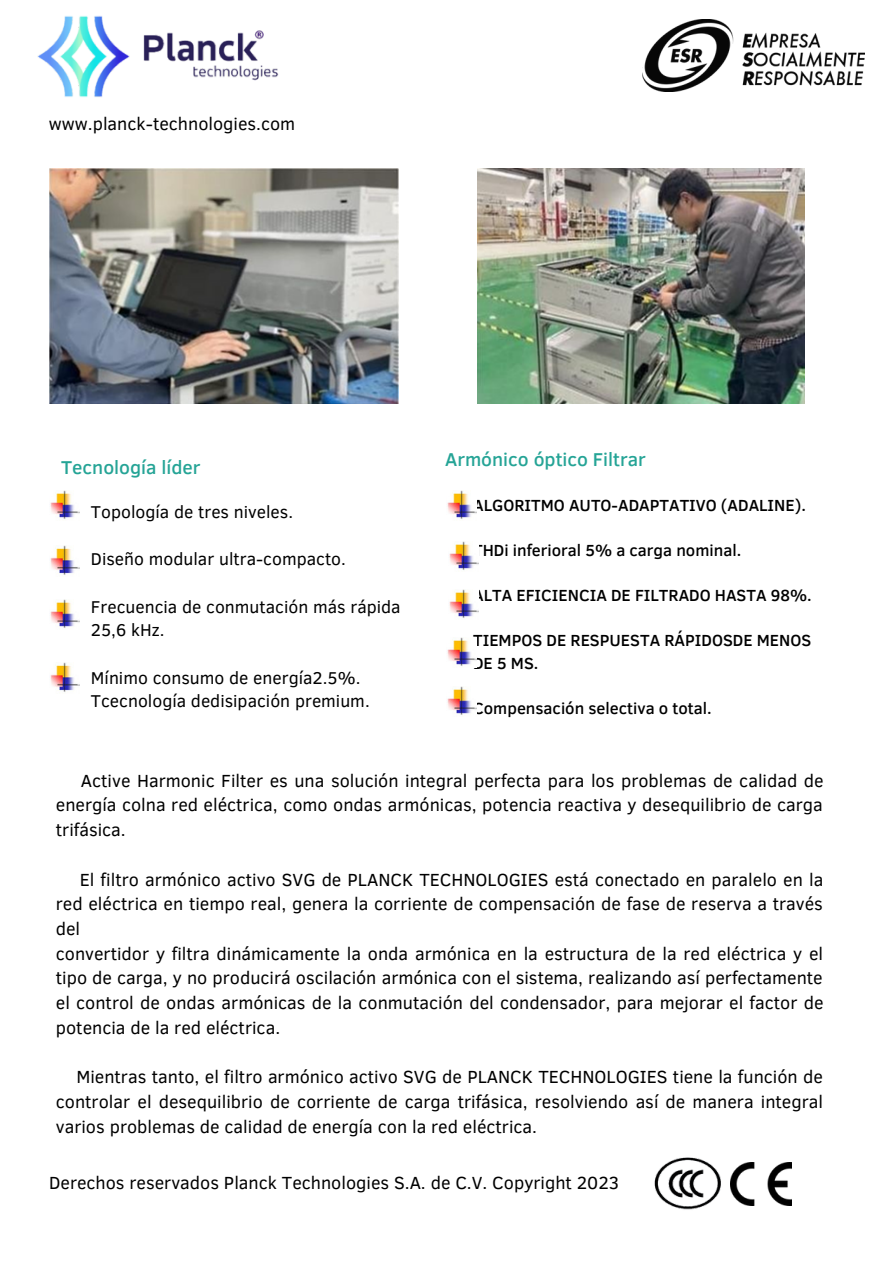
<style>
.page{position:relative;width:893px;height:1264px;background:#fff}
.page>*{position:absolute;margin:0;border:0;box-sizing:border-box;transform-origin:0 0}
.t1{font:500 19.05px "Clear Sans";color:#25a496}
.t2{font:18px/24.8px "Clear Sans";color:#000;text-align:justify}
.t3{font:17.55px/23.5px "Clear Sans";color:#000}
.t4{font:500 16.5px/22.5px "Clear Sans";color:#000}
</style>
<div class="page">
<img style="left:49px;top:169px;width:350px;height:234px">
<img style="left:477px;top:169px;width:327px;height:234px">
<img style="left:654px;top:1157px;width:67px;height:53px">
<img style="left:730px;top:1162px;width:61px;height:43px">
<img style="left:50px;top:490px;width:30px;height:29px">
<img style="left:50px;top:546px;width:30px;height:29px">
<img style="left:50px;top:599px;width:30px;height:29px">
<img style="left:50px;top:663px;width:30px;height:29px">
<img style="left:449px;top:541px;width:29px;height:29px">
<img style="left:449px;top:589px;width:29px;height:29px">
<img style="left:447px;top:637px;width:29px;height:29px">
<img style="left:447px;top:686px;width:29px;height:29px">
<img style="left:447px;top:490px;width:29px;height:29px">
<img style="left:642px;top:20px;width:222px;height:72px">
<img style="left:37px;top:16px;width:242px;height:81px">
<p class="t2" style="left:49px;top:110px;width:248px">www.planck-technologies.com</p>
<p class="t1" style="left:61px;top:454px;width:141px">Tecnología líder</p>
<p class="t3" style="left:91px;top:499px;width:204px">Topología de tres niveles.</p>
<p class="t3" style="left:91px;top:546px;width:256px">Diseño modular ultra-compacto.</p>
<p class="t3" style="left:91px;top:594px;width:311px">Frecuencia de conmutación más rápida<br>25,6 kHz.</p>
<p class="t3" style="left:91px;top:664px;width:280px">Mínimo consumo de energía2.5%.<br>Tcecnología dedisipación premium.</p>
<p class="t1" style="left:445px;top:446px;width:202px">Armónico óptico Filtrar</p>
<p class="t4" style="left:473px;top:493px;width:334px">ALGORITMO AUTO-ADAPTATIVO (ADALINE).</p>
<p class="t4" style="left:473px;top:538px;width:269px">THDi inferioral 5% a carga nominal.</p>
<p class="t4" style="left:473px;top:583px;width:340px">ALTA EFICIENCIA DE FILTRADO HASTA 98%.</p>
<p class="t4" style="left:473px;top:628px;width:339px">TIEMPOS DE RESPUESTA RÁPIDOSDE MENOS<br>DE 5 MS.</p>
<p class="t4" style="left:473px;top:696px;width:240px">Compensación selectiva o total.</p>
<p class="t2" style="left:56px;top:767px;width:769px;text-indent:25px">Active Harmonic Filter es una solución integral perfecta para los problemas de calidad de energía colna red eléctrica, como ondas armónicas, potencia reactiva y desequilibrio de carga trifásica.</p>
<p class="t2" style="left:56px;top:865px;width:769px;text-indent:24px">El filtro armónico activo SVG de PLANCK TECHNOLOGIES está conectado en paralelo en la red eléctrica en tiempo real, genera la corriente de compensación de fase de reserva a través del</p>
<p class="t2" style="left:56px;top:940px;width:769px">convertidor y filtra dinámicamente la onda armónica en la estructura de la red eléctrica y el tipo de carga, y no producirá oscilación armónica con el sistema, realizando así perfectamente el control de ondas armónicas de la conmutación del condensador, para mejorar el factor de potencia de la red eléctrica.</p>
<p class="t2" style="left:56px;top:1063px;width:768px;text-indent:21px">Mientras tanto, el filtro armónico activo SVG de PLANCK TECHNOLOGIES tiene la función de controlar el desequilibrio de corriente de carga trifásica, resolviendo así de manera integral varios problemas de calidad de energía con la red eléctrica.</p>
<p class="t2" style="left:49px;top:1169px;width:571px">Derechos reservados Planck Technologies S.A. de C.V. Copyright 2023</p>
</div>
